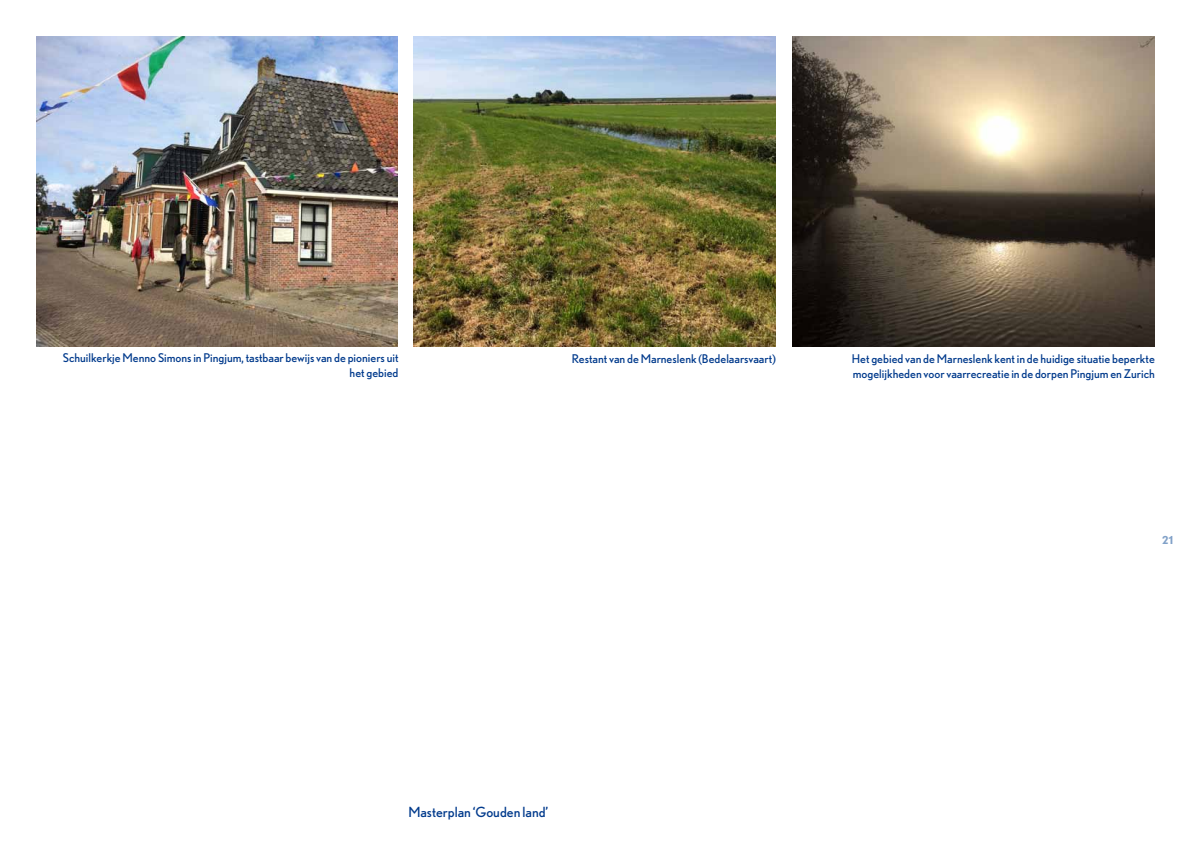
<style>
.page{position:relative;width:1191px;height:842px;background:#fff}
.page>*{position:absolute;margin:0;border:0;box-sizing:border-box;transform-origin:0 0}
.t1{font:14px "Nobel";color:#003a8c}
.t2{font:12px/14.4px "Nobel";color:#003a8c;text-align:right}
.t3{font:700 11px "Nobel";color:#81a1c8}
</style>
<div class="page">
<img style="left:36px;top:36px;width:362px;height:311px">
<img style="left:792px;top:36px;width:362px;height:311px">
<img style="left:414px;top:36px;width:362px;height:311px">
<p class="t2" style="left:63px;top:350px;width:337px">Schuilkerkje Menno Simons in Pingjum, tastbaar bewijs van de pioniers uit het gebied</p>
<p class="t2" style="left:852px;top:352px;width:305px;text-align:left">Het gebied van de Marneslenk kent in de huidige situatie beperkte mogelijkheden voor vaarrecreatie in de dorpen Pingjum en Zurich</p>
<p class="t2" style="left:572px;top:351px;width:205px">Restant van de Marneslenk (Bedelaarsvaart)</p>
<p class="t1" style="left:408px;top:804px;width:141px">Masterplan ‘Gouden land’</p>
<p class="t3" style="left:1162px;top:533px;width:12px">21</p>
</div>
